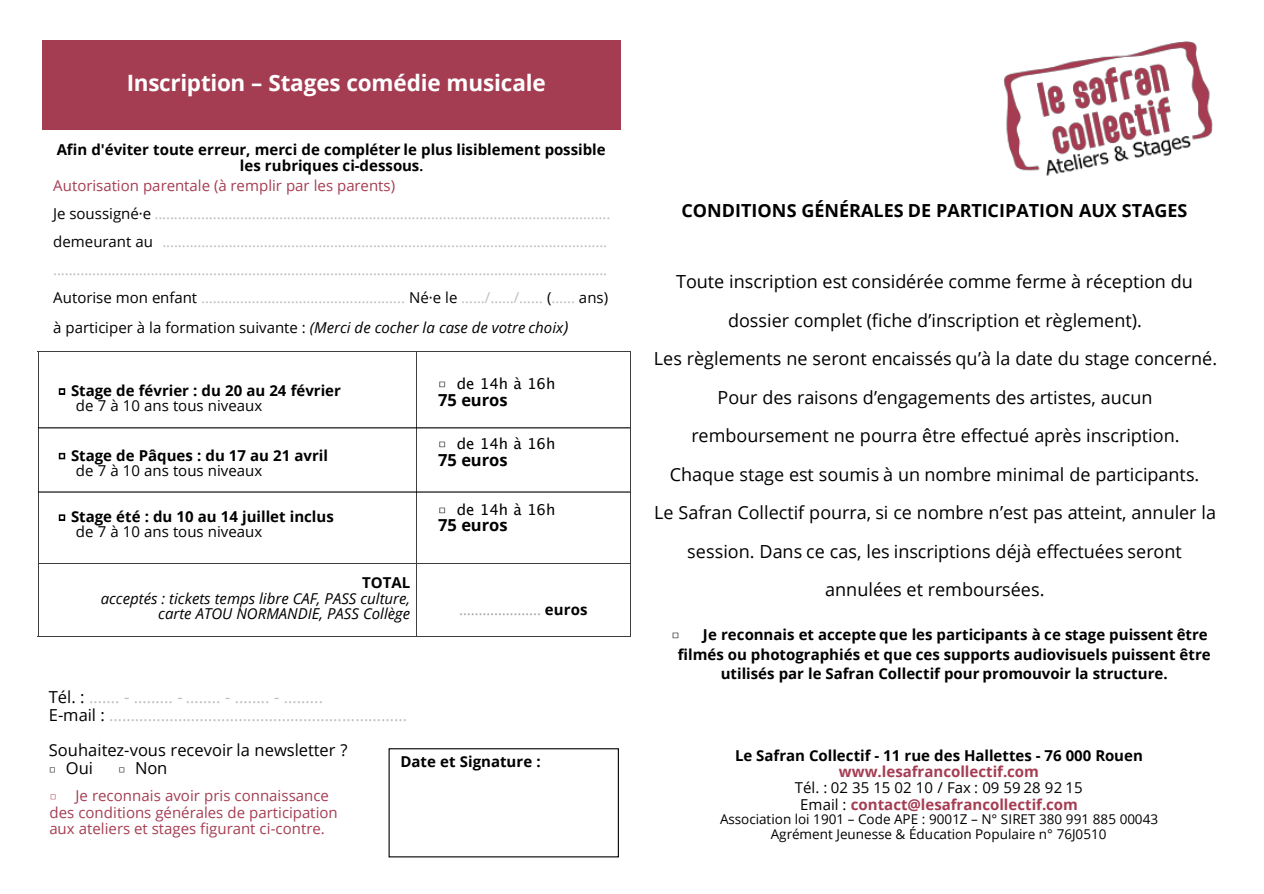
<style>
.page{position:relative;width:1264px;height:894px;background:#fff}
.page>*{position:absolute;margin:0;border:0;box-sizing:border-box;transform-origin:0 0}
.t1{font:700 22.5px "Open Sans";letter-spacing:-.005em;color:#fff}
.t2{font:18px/38.5px "Open Sans";color:#000;text-align:center}
.t3{font:700 18px "Open Sans";color:#000}
.t4{font:16.5px/17.7px "Open Sans";color:#c0c0c0}
.t5{font:16.5px "Open Sans";color:#000}
.t6{font:700 16.5px "Open Sans";color:#000}
.t7{font:15px/28px "Open Sans";letter-spacing:.005em;color:#bfbfbf}
.t8{font:700 15px/15px "Open Sans";color:#000}
.t9{font:15px/16.2px "Open Sans";letter-spacing:.005em;color:#000;text-align:center}
.t10{font:15px/16.5px "Open Sans";color:#a53d52}
.t11{font:italic 15px/15px "Open Sans";color:#000;text-align:right}
.t12{font:15px "Lucida Grande";color:#000}
.t13{font:700 15px "Open Sans";color:#a53d52}
.t14{font:15px "Open Sans";color:#a6a6a6}
.t15{font:13.5px/14.7px "Open Sans";color:#000;text-align:center}
.s1{font-size:13.5px}
.s2{color:#a53d52}
.s3{color:#000}
.s4{font-style:italic}
.s5{font-style:italic;font-size:16.5px}
.s6{font-family:"Lucida Grande";font-weight:400}
.s7{font-weight:400}
.s8{font-weight:700;color:#000}
.s9{font-family:"Lucida Grande";font-size:13.5px}
.s10{font-weight:700;color:#a53d52}
</style>
<div class="page">
<div style="left:42px;top:41px;width:579px;height:89px;background:#a53d52"></div>
<hr style="left:38px;top:351px;width:1px;height:285px;background:#3f3f3f">
<hr style="left:416px;top:352px;width:1px;height:284px;background:#3f3f3f">
<hr style="left:629px;top:351px;width:1px;height:285px;background:#3f3f3f">
<hr style="left:38px;top:350px;width:592px;height:1px;background:#3f3f3f">
<hr style="left:38px;top:562px;width:592px;height:1px;background:#3f3f3f">
<hr style="left:38px;top:635px;width:592px;height:1px;background:#3f3f3f">
<div style="left:388px;top:748px;width:231px;height:109px;background:#fff;border:1px solid #000"></div>
<hr style="left:38px;top:427px;width:592px;height:1px;background:#000">
<hr style="left:38px;top:491px;width:592px;height:1px;background:#000">
<img style="left:1003px;top:42px;width:210px;height:134px">
<h1 class="t1" style="left:127px;top:74px;width:420px">Inscription – Stages comédie musicale</h1>
<p class="t8" style="left:57px;top:143px;width:550px;line-height:16.2px;text-align:center">Afin d'éviter toute erreur, merci de compléter le plus lisiblement possible les rubriques ci-dessous<span class="s1">.</span></p>
<p class="t7" style="left:53px;top:172px;width:559px"><span class="s2">Autorisation parentale (à remplir par les parents)<br></span><span class="s3">Je soussigné·e</span> ..................................................................................................................... <span class="s3">demeurant au</span> .................................................................................................................. ..............................................................................................................................................<br><span class="s3">Autorise mon enfant</span> ………………………………………..….. <span class="s3">Né·e le</span> ……/……/…… <span class="s3">(</span>…... <span class="s3">ans)</span></p>
<p class="t9" style="left:53px;top:320px;width:517px">à participer à la formation suivante : <span class="s4">(Merci de cocher la case de votre choix</span><span class="s5">)</span></p>
<p class="t8" style="left:76px;top:384px;width:266px;text-indent:-18px"><span class="s6">□</span> Stage de février : du 20 au 24 février <span class="s7">de 7 à 10 ans tous niveaux</span></p>
<p class="t8" style="left:76px;top:449px;width:254px;text-indent:-18px"><span class="s6">□</span> Stage de Pâques : du 17 au 21 avril <span class="s7">de 7 à 10 ans tous niveaux</span></p>
<p class="t8" style="left:76px;top:510px;width:259px;text-indent:-18px"><span class="s6">□</span> Stage été : du 10 au 14 juillet inclus <span class="s7">de 7 à 10 ans tous niveaux</span></p>
<p class="t8" style="left:362px;top:576px;width:50px">TOTAL</p>
<p class="t11" style="left:101px;top:592px;width:311px">acceptés : tickets temps libre CAF, PASS culture, carte ATOU NORMANDIE, PASS Collège</p>
<p class="t12" style="left:438px;top:377px;width:119px">□ de 14h à 16h</p>
<p class="t6" style="left:438px;top:393px;width:71px">75 euros</p>
<p class="t12" style="left:438px;top:437px;width:119px">□ de 14h à 16h</p>
<p class="t6" style="left:438px;top:453px;width:71px">75 euros</p>
<p class="t12" style="left:438px;top:503px;width:119px">□ de 14h à 16h</p>
<p class="t6" style="left:438px;top:518px;width:71px">75 euros</p>
<p class="t14" style="left:459px;top:603px;width:130px">………………... <span class="s8">euros</span></p>
<p class="t4" style="left:49px;top:689px;width:359px"><span class="s3">Tél. :</span> ……. - ……... - …….. - ….…. - ……...<br><span class="s3">E-mail :</span> ……………………………………………………………</p>
<p class="t5" style="left:49px;top:743px;width:300px">Souhaitez-vous recevoir la newsletter ?</p>
<p class="t5" style="left:49px;top:761px;width:46px"><span class="s9">□</span> Oui</p>
<p class="t5" style="left:118px;top:761px;width:51px"><span class="s9">□</span> Non</p>
<p class="t8" style="left:400px;top:755px;width:142px">Date et Signature :</p>
<p class="t10" style="left:50px;top:788px;width:290px"><span class="s9">□</span> Je reconnais avoir pris connaissance des conditions générales de participation aux ateliers et stages figurant ci-contre.</p>
<p class="t3" style="left:681px;top:203px;width:507px">CONDITIONS GÉNÉRALES DE PARTICIPATION AUX STAGES</p>
<p class="t2" style="left:654px;top:264px;width:564px">Toute inscription est considérée comme ferme à réception du dossier complet (fiche d’inscription et règlement).<br>Les règlements ne seront encaissés qu’à la date du stage concerné.<br>Pour des raisons d’engagements des artistes, aucun remboursement ne pourra être effectué après inscription.<br>Chaque stage est soumis à un nombre minimal de participants.<br>Le Safran Collectif pourra, si ce nombre n’est pas atteint, annuler la session. Dans ce cas, les inscriptions déjà effectuées seront annulées et remboursées.</p>
<p class="t8" style="left:671px;top:626px;width:540px;line-height:19.5px;text-align:center"><span class="s6">□</span> Je reconnais et accepte que les participants à ce stage puissent être filmés ou photographiés et que ces supports audiovisuels puissent être utilisés par le Safran Collectif pour promouvoir la structure.</p>
<p class="t8" style="left:735px;top:749px;width:409px">Le Safran Collectif - 11 rue des Hallettes - 76 000 Rouen</p>
<p class="t13" style="left:839px;top:765px;width:202px">www.lesafrancollectif.com</p>
<p class="t9" style="left:794px;top:781px;width:289px">Tél. : 02 35 15 02 10 / Fax : 09 59 28 92 15<br>Email : <span class="s10">contact@lesafrancollectif.com</span></p>
<p class="t15" style="left:720px;top:813px;width:440px">Association loi 1901 – Code APE : 9001Z – N° SIRET 380 991 885 00043<br>Agrément Jeunesse &amp; Éducation Populaire n° 76J0510</p>
</div>
